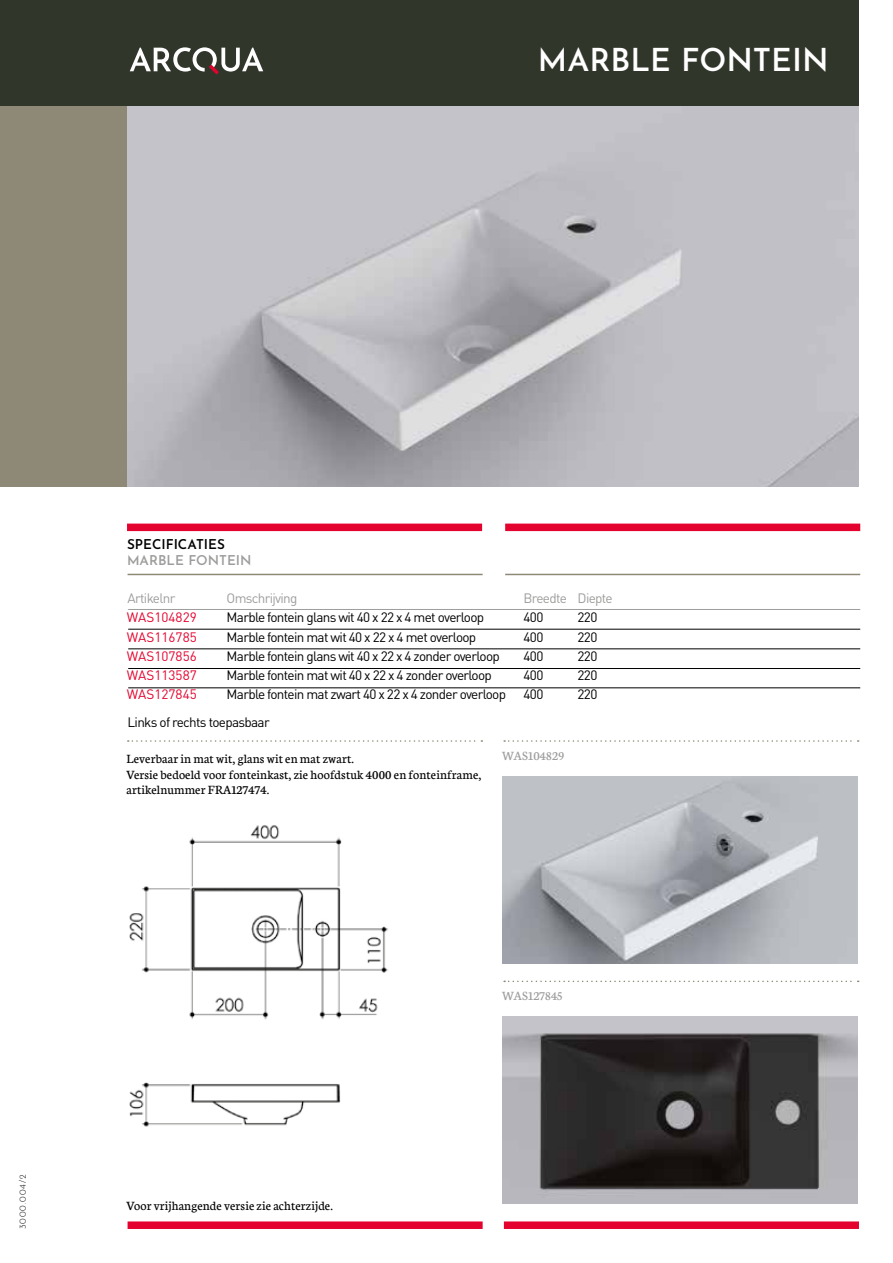
<style>
.page{position:relative;width:893px;height:1263px;background:#fff}
.page>*{position:absolute;margin:0;border:0;box-sizing:border-box;transform-origin:0 0}
.t1{font:600 31.5px "Josefin Sans";color:#fff}
.t2{font:13.5px "DIN";letter-spacing:-.05em;color:#000}
.t3{font:13.5px/15.8px "Neuton";letter-spacing:.01em;color:#000}
.t4{font:13.5px/19.2px "DIN";color:#e4032e;text-align:justify}
.t5{font:13.5px "DIN";letter-spacing:-.05em;color:#9d9d9c}
.t6{font:13.5px "Neuton";letter-spacing:.01em;color:#9d9d9c}
.t7{font:600 13.5px "Josefin Sans";color:#000}
.t8{font:600 13.5px "Josefin Sans";color:#9d9d9c}
.t9{font:300 9px "Josefin Sans";letter-spacing:.1em;color:#000}
</style>
<div class="page">
<div style="left:0;top:0;width:859px;height:106px;background:#31362b"></div>
<div style="left:0;top:106px;width:128px;height:381px;background:#8e8977"></div>
<img style="left:128px;top:106px;width:731px;height:381px">
<svg style="left:130px;top:47px;width:133px;height:27px"></svg>
<hr style="left:128px;top:574px;width:355px;height:1px;background:#8e8977">
<svg style="left:128px;top:740px;width:354px;height:2px"></svg>
<hr style="left:505px;top:574px;width:355px;height:1px;background:#8e8977">
<hr style="left:128px;top:629px;width:732px;height:1px;background:#000">
<hr style="left:128px;top:609px;width:732px;height:1px;background:#9d9d9c">
<svg style="left:504px;top:740px;width:355px;height:2px"></svg>
<img style="left:503px;top:776px;width:355px;height:187px">
<div style="left:505px;top:524px;width:355px;height:7px;background:#e4032e"></div>
<div style="left:127px;top:524px;width:355px;height:7px;background:#e4032e"></div>
<div style="left:128px;top:1221px;width:355px;height:8px;background:#e4032e"></div>
<div style="left:504px;top:1221px;width:355px;height:8px;background:#e4032e"></div>
<img style="left:129px;top:825px;width:259px;height:302px">
<img style="left:502px;top:1016px;width:355px;height:188px">
<hr style="left:128px;top:649px;width:732px;height:1px;background:#000">
<hr style="left:128px;top:668px;width:732px;height:1px;background:#000">
<hr style="left:128px;top:688px;width:732px;height:1px;background:#000">
<svg style="left:504px;top:980px;width:355px;height:2px"></svg>
<h1 class="t1" style="left:538px;top:33px;width:292px">MARBLE FONTEIN</h1>
<p class="t9" style="left:16px;top:1229px;width:56px;rotate:-90deg">3000.004/2</p>
<p class="t7" style="left:127px;top:532px;width:99px">SPECIFICATIES</p>
<p class="t8" style="left:127px;top:549px;width:126px">MARBLE FONTEIN</p>
<p class="t5" style="left:128px;top:590px;width:49px">Artikelnr</p>
<p class="t5" style="left:227px;top:590px;width:72px">Omschrijving</p>
<p class="t5" style="left:524px;top:590px;width:91px">Breedte Diepte</p>
<p class="t2" style="left:227px;top:609px;width:259px">Marble fontein glans wit 40 x 22 x 4 met overloop</p>
<p class="t2" style="left:524px;top:609px;width:21px">400</p>
<p class="t2" style="left:578px;top:609px;width:21px">220</p>
<p class="t2" style="left:227px;top:628px;width:251px">Marble fontein mat wit 40 x 22 x 4 met overloop</p>
<p class="t2" style="left:524px;top:628px;width:21px">400</p>
<p class="t2" style="left:578px;top:628px;width:21px">220</p>
<p class="t2" style="left:227px;top:647px;width:275px">Marble fontein glans wit 40 x 22 x 4 zonder overloop</p>
<p class="t2" style="left:524px;top:647px;width:21px">400</p>
<p class="t2" style="left:578px;top:647px;width:21px">220</p>
<p class="t2" style="left:227px;top:667px;width:267px">Marble fontein mat wit 40 x 22 x 4 zonder overloop</p>
<p class="t2" style="left:524px;top:667px;width:21px">400</p>
<p class="t2" style="left:578px;top:667px;width:21px">220</p>
<p class="t2" style="left:227px;top:686px;width:281px">Marble fontein mat zwart 40 x 22 x 4 zonder overloop</p>
<p class="t2" style="left:524px;top:686px;width:21px">400</p>
<p class="t2" style="left:578px;top:686px;width:21px">220</p>
<p class="t2" style="left:128px;top:714px;width:144px">Links of rechts toepasbaar</p>
<p class="t3" style="left:126px;top:750px;width:229px">Leverbaar in mat wit, glans wit en mat zwart.</p>
<p class="t6" style="left:502px;top:748px;width:63px">WAS104829</p>
<p class="t3" style="left:126px;top:766px;width:356px">Versie bedoeld voor fonteinkast, zie hoofdstuk 4000 en fonteinframe, artikelnummer FRA127474.</p>
<p class="t4" style="left:127px;top:608px;width:71px">WAS104829<br>WAS116785<br>WAS107856<br>WAS113587<br>WAS127845</p>
<p class="t3" style="left:126px;top:1197px;width:208px">Voor vrijhangende versie zie achterzijde.</p>
<p class="t6" style="left:502px;top:988px;width:63px">WAS127845</p>
</div>
